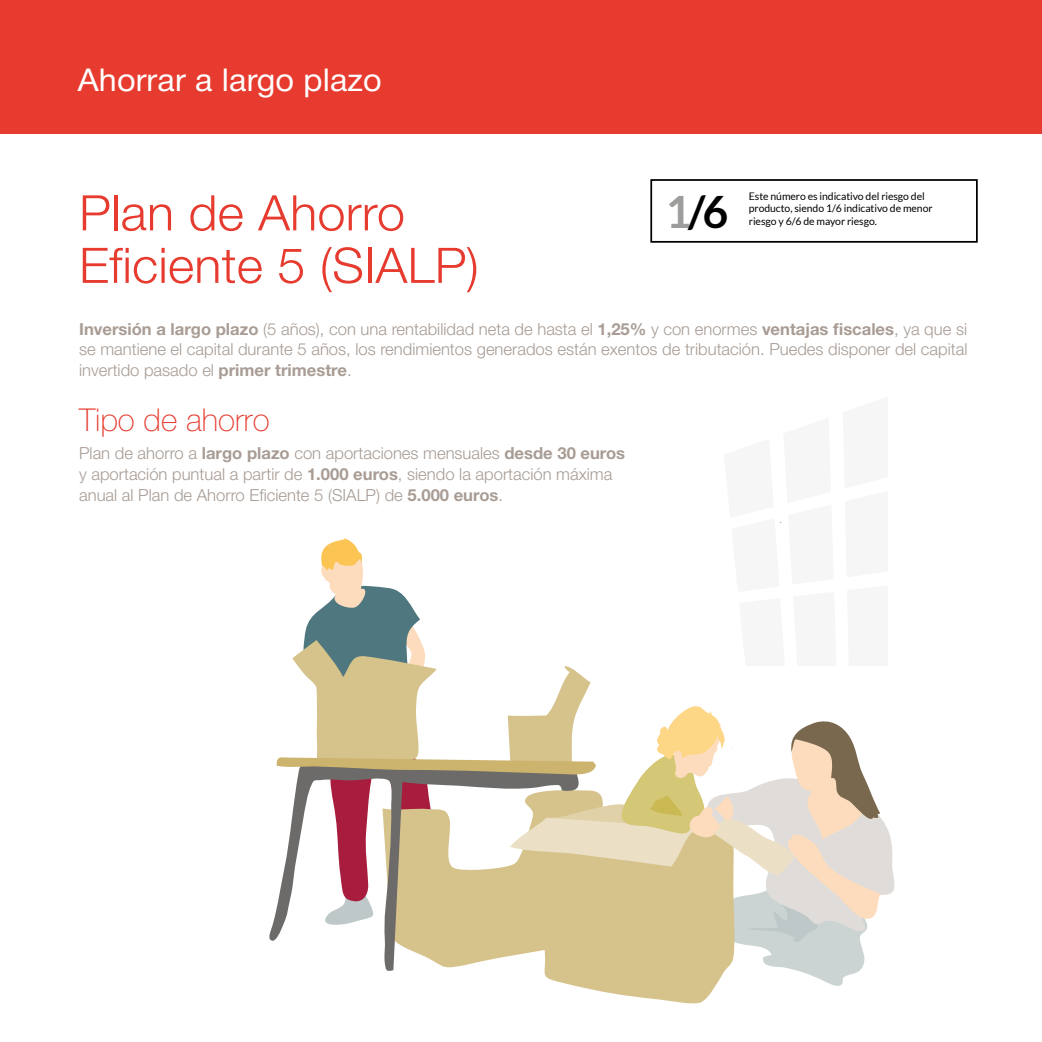
<style>
.page{position:relative;width:1042px;height:1042px;background:#fff}
.page>*{position:absolute;margin:0;border:0;box-sizing:border-box;transform-origin:0 0}
.t1{font:300 49px/52.5px "Helvetica Neue";letter-spacing:.005em;color:#e63b2e}
.t2{font:700 44.62px "Lato";color:#000}
.t3{font:31.5px "Helvetica Neue Cyr";letter-spacing:.005em;color:#fff}
.t4{font:100 31.5px "Helvetica Neue LT Std";color:#e63b2e}
.t5{font:300 16.62px/20.5px "Helvetica Neue LT Std";color:#a89c94;text-align:justify}
.t6{font:10.5px/12.6px "Lato";letter-spacing:-.005em;color:#000}
.s1{color:#9d9d9c}
.s2{font-weight:700}
</style>
<div class="page">
<div style="left:0;top:0;width:1042px;height:134px;background:#e63b2e"></div>
<div style="left:650px;top:179px;width:328px;height:64px;background:#fff;border:2px solid #000"></div>
<svg style="left:276px;top:522px;width:619px;height:482px"></svg>
<h3 class="t3" style="left:78px;top:63px;width:306px">Ahorrar a largo plazo</h3>
<h2 class="t2" style="left:665px;top:186px;width:64px"><span class="s1">1</span>/6</h2>
<p class="t6" style="left:749px;top:189px;width:185px">Este número es indicativo del riesgo del producto, siendo 1/6 indicativo de menor riesgo y 6/6 de mayor riesgo.</p>
<h1 class="t1" style="left:79px;top:186px;width:401px">Plan de Ahorro<br>Eficiente 5 (SIALP)</h1>
<p class="t5" style="left:79px;top:318px;width:890px"><span class="s2">Inversión a largo plazo</span> (5 años), con una rentabilidad neta de hasta el <span class="s2">1,25%</span> y con enormes <span class="s2">ventajas fiscales</span>, ya que si se mantiene el capital durante 5 años, los rendimientos generados están exentos de tributación. Puedes disponer del capital invertido pasado el <span class="s2">primer trimestre</span>.</p>
<h3 class="t4" style="left:79px;top:402px;width:192px">Tipo de ahorro</h3>
<p class="t5" style="left:79px;top:442px;width:547px;line-height:21px;text-align:left">Plan de ahorro a <span class="s2">largo plazo</span> con aportaciones mensuales <span class="s2">desde 30 euros </span>y aportación puntual a partir de <span class="s2">1.000 euros</span>, siendo la aportación máxima anual al Plan de Ahorro Eficiente 5 (SIALP) de <span class="s2">5.000 euros</span>.</p>
</div>
